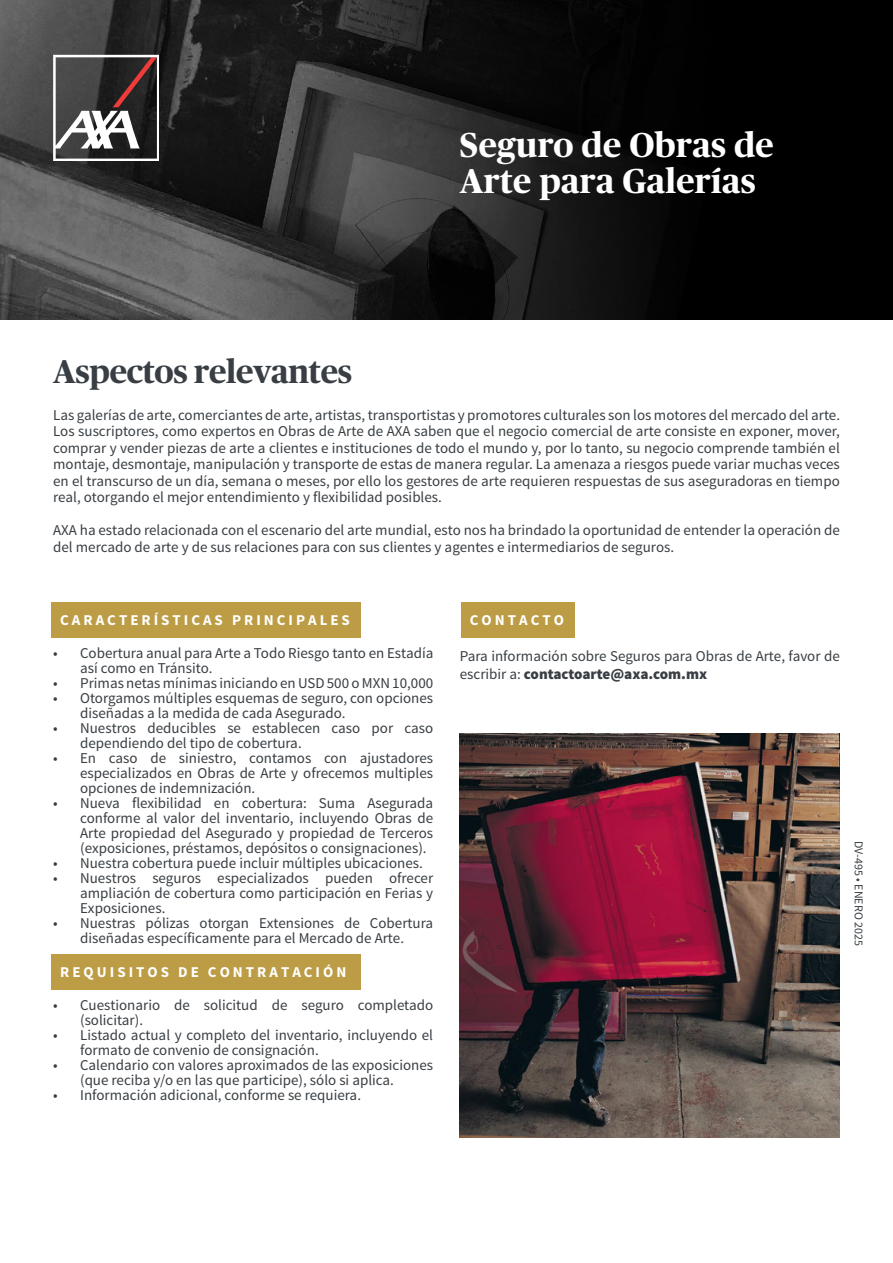
<style>
.page{position:relative;width:893px;height:1263px;background:#fff}
.page>*{position:absolute;margin:0;border:0;box-sizing:border-box;transform-origin:0 0}
.t1{font:700 34.5px/36px "Publico";letter-spacing:.01em;color:#fff}
.t2{font:700 33px "Publico";letter-spacing:-.01em;color:#383e43}
.t3{font:15px/15px "Source Sans Pro";color:#383e43}
.t4{font:700 15px "Source Sans Pro";letter-spacing:.2em;color:#fff}
.t5{font:12px "Source Sans Pro";color:#383e43}
.s1{font-weight:900}
</style>
<div class="page">
<img style="left:460px;top:734px;width:380px;height:403px">
<div style="left:51px;top:602px;width:310px;height:35px;background:#bc9d45"></div>
<div style="left:461px;top:602px;width:113px;height:35px;background:#bc9d45"></div>
<div style="left:51px;top:954px;width:310px;height:36px;background:#bc9d45"></div>
<svg style="left:0;top:0;width:893px;height:320px;background:#212121"></svg>
<svg style="left:53px;top:55px;width:106px;height:106px"></svg>
<h1 class="t1" style="left:460px;top:127px;width:315px">Seguro de Obras de<br>Arte para Galerías</h1>
<h2 class="t2" style="left:53px;top:353px;width:300px">Aspectos relevantes</h2>
<p class="t3" style="left:53px;top:407px;width:788px;line-height:16.5px;text-align:justify">Las galerías de arte, comerciantes de arte, artistas, transportistas y promotores culturales son los motores del mercado del arte.<br>Los suscriptores, como expertos en Obras de Arte de AXA saben que el negocio comercial de arte consiste en exponer, mover, comprar y vender piezas de arte a clientes e instituciones de todo el mundo y, por lo tanto, su negocio comprende también el montaje, desmontaje, manipulación y transporte de estas de manera regular. La amenaza a riesgos puede variar muchas veces en el transcurso de un día, semana o meses, por ello los gestores de arte requieren respuestas de sus aseguradoras en tiempo real, otorgando el mejor entendimiento y flexibilidad posibles.</p>
<p class="t3" style="left:53px;top:522px;width:788px;line-height:16.5px">AXA ha estado relacionada con el escenario del arte mundial, esto nos ha brindado la oportunidad de entender la operación de del mercado de arte y de sus relaciones para con sus clientes y agentes e intermediarios de seguros.</p>
<p class="t4" style="left:60px;top:610px;width:291px">CARACTERÍSTICAS PRINCIPALES</p>
<p class="t4" style="left:470px;top:610px;width:96px">CONTACTO</p>
<p class="t3" style="left:80px;top:645px;width:355px;text-indent:-27px">• Cobertura anual para Arte a Todo Riesgo tanto en Estadía así como en Tránsito.</p>
<p class="t3" style="left:53px;top:675px;width:382px">• Primas netas mínimas iniciando enUSD500 o MXN10,000</p>
<p class="t3" style="left:80px;top:690px;width:355px;text-indent:-27px">• Otorgamos múltiples esquemas de seguro, con opciones diseñadas a la medida de cada Asegurado.</p>
<p class="t3" style="left:80px;top:720px;width:355px;text-indent:-27px">• Nuestros deducibles se establecen caso por caso dependiendo del tipo de cobertura.</p>
<p class="t3" style="left:80px;top:750px;width:355px;text-align:justify;text-indent:-27px">• En caso de siniestro, contamos con ajustadores especializados en Obras de Arte y ofrecemos multiples opciones de indemnización.</p>
<p class="t3" style="left:80px;top:795px;width:355px;text-align:justify;text-indent:-27px">• Nueva flexibilidad en cobertura: Suma Asegurada conforme al valor del inventario, incluyendo Obras de Arte propiedad del Asegurado y propiedad de Terceros (exposiciones, préstamos, depósitos o consignaciones).</p>
<p class="t3" style="left:53px;top:855px;width:371px">• Nuestra cobertura puede incluir múltiples ubicaciones.</p>
<p class="t3" style="left:80px;top:870px;width:355px;text-align:justify;text-indent:-27px">• Nuestros seguros especializados pueden ofrecer ampliación de cobertura como participación en Ferias y Exposiciones.</p>
<p class="t3" style="left:53px;top:915px;width:382px;text-align:center">• Nuestras pólizas otorgan Extensiones de Cobertura diseñadas específicamente para el Mercado de Arte.</p>
<p class="t4" style="left:60px;top:962px;width:288px">REQUISITOS DE CONTRATACIÓN</p>
<p class="t3" style="left:80px;top:998px;width:355px;text-indent:-27px">• Cuestionario de solicitud de seguro completado (solicitar).</p>
<p class="t3" style="left:80px;top:1028px;width:354px;text-indent:-27px">• Listado actual y completo del inventario, incluyendo el formato de convenio de consignación.</p>
<p class="t3" style="left:80px;top:1058px;width:355px;text-indent:-27px">• Calendario con valores aproximados de las exposiciones (que reciba y/o en las que participe), sólo si aplica.</p>
<p class="t3" style="left:53px;top:1088px;width:309px">• Información adicional, conforme se requiera.</p>
<p class="t3" style="left:460px;top:647px;width:382px;line-height:18px">Para información sobre Seguros para Obras de Arte, favor de escribir a: <span class="s1">contactoarte@axa.com.mx</span></p>
<p class="t5" style="left:866px;top:841px;width:106px;rotate:90deg">DV-495 • ENERO 2025</p>
</div>
